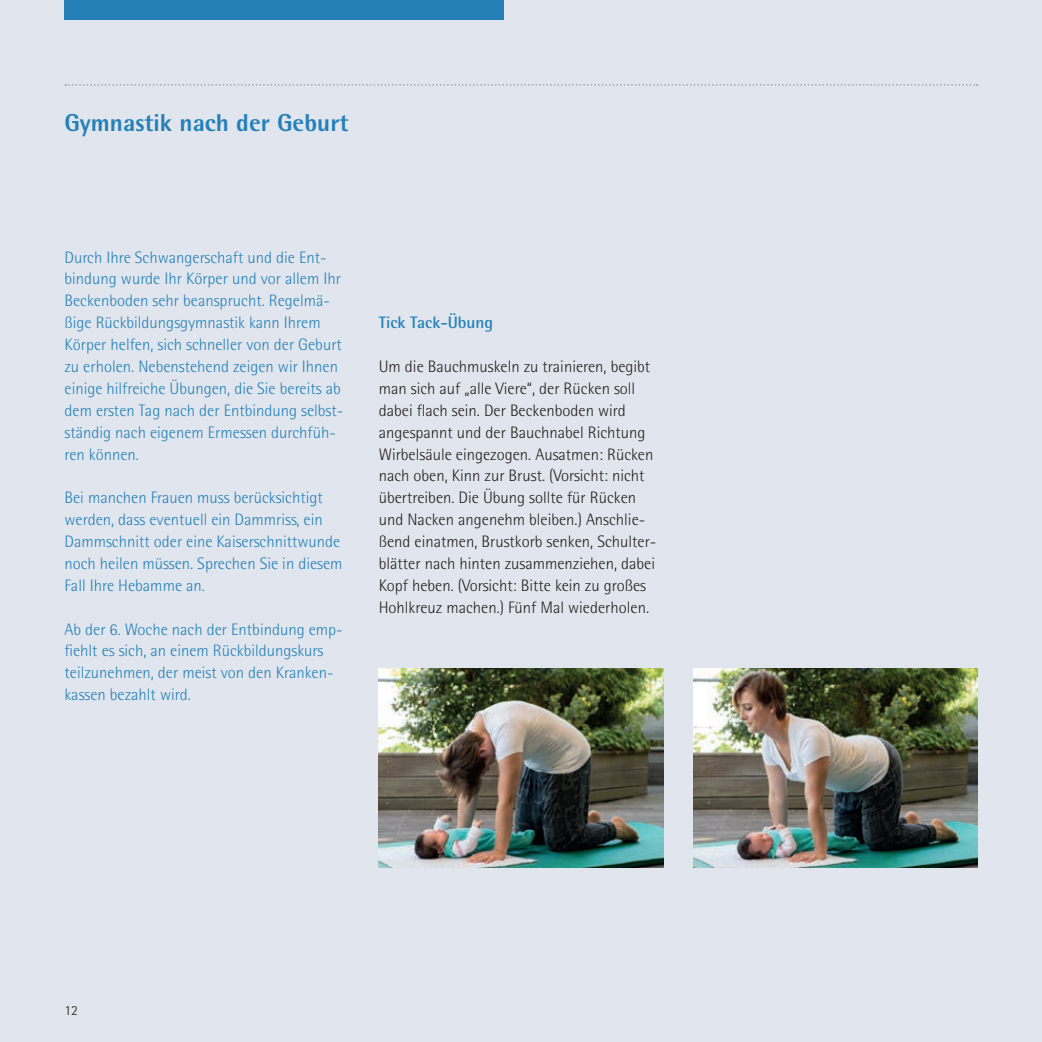
<style>
.page{position:relative;width:1042px;height:1042px;background:#e1e6ee}
.page>*{position:absolute;margin:0;border:0;box-sizing:border-box;transform-origin:0 0}
.t1{font:800 24.5px "Rotis Semi Sans";color:#2480b7}
.t2{font:300 16.62px/21.9px "Rotis Semi Sans";color:#2480b7}
.t3{font:300 16.62px/21.9px "Rotis Semi Sans";color:#231f20}
.t4{font:700 16.62px "Rotis Semi Sans";color:#2480b7}
.t5{font:300 14px "Rotis Semi Sans";color:#231f20}
</style>
<div class="page">
<div style="left:64px;top:0;width:440px;height:20px;background:#2480b7"></div>
<img style="left:379px;top:668px;width:284px;height:199px">
<img style="left:693px;top:668px;width:284px;height:199px">
<svg style="left:65px;top:84px;width:912px;height:2px"></svg>
<h1 class="t1" style="left:64px;top:107px;width:285px">Gymnastik nach der Geburt</h1>
<p class="t2" style="left:64px;top:246px;width:280px">Durch Ihre Schwangerschaft und die Ent&shy;bindung wurde Ihr Körper und vor allem Ihr Beckenboden sehr beansprucht. Regelmä&shy;ßige Rückbildungsgymnastik kann Ihrem Körper helfen, sich schneller von der Geburt zu erholen. Nebenstehend zeigen wir Ihnen einige hilfreiche Übungen, die Sie bereits ab dem ersten Tag nach der Entbindung selbst&shy;ständig nach eigenem Ermessen durchfüh&shy;ren können.</p>
<p class="t2" style="left:64px;top:487px;width:280px">Bei manchen Frauen muss berücksichtigt werden, dass eventuell ein Dammriss, ein Dammschnitt oder eine Kaiserschnittwunde noch heilen müssen. Sprechen Sie in diesem Fall Ihre Hebamme an.</p>
<p class="t2" style="left:64px;top:618px;width:280px">Ab der 6. Woche nach der Entbindung emp&shy;fiehlt es sich, an einem Rückbildungskurs teilzunehmen, der meist von den Kranken&shy;kassen bezahlt wird.</p>
<p class="t4" style="left:379px;top:312px;width:116px">Tick Tack-Übung</p>
<p class="t3" style="left:379px;top:355px;width:279px">Um die Bauchmuskeln zu trainieren, begibt man sich auf „alle Viere“, der Rücken soll dabei flach sein. Der Beckenboden wird angespannt und der Bauchnabel Richtung Wirbelsäule eingezogen. Ausatmen: Rücken nach oben, Kinn zur Brust. (Vorsicht: nicht übertreiben. Die Übung sollte für Rücken und Nacken angenehm bleiben.) Anschlie&shy;ßend einatmen, Brustkorb senken, Schulter&shy;blätter nach hinten zusammenziehen, dabei Kopf heben. (Vorsicht: Bitte kein zu großes Hohlkreuz machen.) Fünf Mal wiederholen.</p>
<p class="t5" style="left:64px;top:1002px;width:15px">12</p>
</div>
